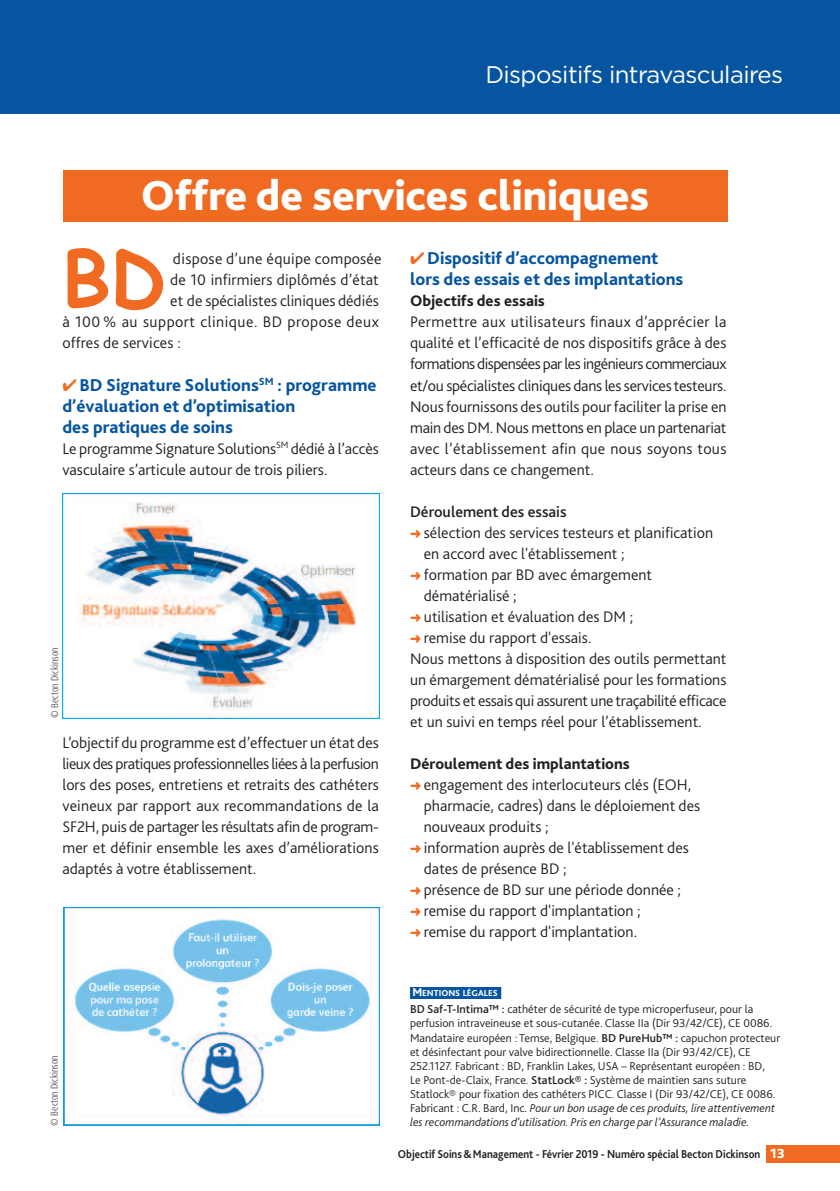
<style>
.page{position:relative;width:840px;height:1191px;background:#fff}
.page>*{position:absolute;margin:0;border:0;box-sizing:border-box;transform-origin:0 0}
.t1{font:700 76.2px "Comic Sans MS";color:#f16a22}
.t2{font:800 44px "Bliss 2";color:#fff}
.t3{font:24px "Gotham";letter-spacing:-.025em;color:#fff}
.t4{font:800 18px/21px "Bliss 2";color:#0755a0}
.t5{font:300 16px/21px "Bliss 2";color:#231f20;text-align:justify}
.t6{font:300 16px "Bliss 2";letter-spacing:-.02em;color:#231f20}
.t7{font:800 16px "Bliss 2";color:#231f20}
.t8{font:300 16px "Bliss 2";letter-spacing:.03em;color:#231f20}
.t9{font:300 16px "Bliss 2";letter-spacing:.02em;color:#231f20}
.t10{font:500 16px "Bliss 2";color:#231f20}
.t11{font:300 12px/14px "Bliss 2";color:#231f20}
.t12{font:700 12px "Bliss 2";color:#231f20;scale:.9 1}
.t13{font:300 condensed 10px "Dax OT";color:#231f20}
.t14{font:800 9px "Bliss 2";color:#fff}
.s1{color:#f16a22}
.s2{font-size:12px}
.s3{font-weight:500}
.s4{font-style:italic}
.s5{font-weight:800;font-size:14px;color:#fff}
</style>
<div class="page">
<div style="left:410px;top:987px;width:91px;height:12px;background:#0755a0"></div>
<div style="left:0;top:0;width:839px;height:113px;background:#0755a0"></div>
<div style="left:765px;top:1145px;width:74px;height:17px;background:#f16a22"></div>
<div style="left:63px;top:170px;width:664px;height:51px;background:#f16a22"></div>
<img style="left:63px;top:493px;width:316px;height:225px">
<img style="left:64px;top:907px;width:315px;height:218px">
<h3 class="t3" style="left:485px;top:66px;width:299px">Dispositifs intravasculaires</h3>
<h2 class="t2" style="left:141px;top:179px;width:510px">Offre de services cliniques</h2>
<h1 class="t1" style="left:62px;top:235px;width:104px">BD</h1>
<p class="t9" style="left:173px;top:253px;width:210px">dispose d’une équipe composée</p>
<p class="t5" style="left:170px;top:271px;width:210px">de 10 infirmiers diplômés d’état</p>
<p class="t5" style="left:170px;top:292px;width:210px">et de spécialistes cliniques dédiés</p>
<p class="t8" style="left:62px;top:316px;width:318px">à 100 % au support clinique. BD propose deux</p>
<p class="t5" style="left:62px;top:334px;width:120px">offres de services :</p>
<p class="t4" style="left:62px;top:376px;width:315px"><span class="s1">✔</span> BD Signature Solutions<sup>SM</sup> : programme d’évaluation et d’optimisation<br>des pratiques de soins</p>
<p class="t5" style="left:62px;top:439px;width:318px">Le programme Signature Solutions<sup>SM</sup> dédié à l’accès vasculaire s’articule autour de trois piliers.</p>
<p class="t13" style="left:50px;top:718px;width:72px;rotate:-90deg">© Becton Dickinson</p>
<p class="t5" style="left:62px;top:733px;width:318px">L’objectif du programme est d’effectuer un état des lieuxdes pratiques professionnelles liées à la perfusion lors des poses, entretiens et retraits des cathéters veineux par rapport aux recommandations de la SF2H, puis de partager les résultats afin de program&shy;mer et définir ensemble les axes d’améliorations adaptés à votre établissement.</p>
<p class="t4" style="left:410px;top:250px;width:275px"><span class="s1">✔</span> Dispositif d’accompagnement lors des essais et des implantations</p>
<p class="t7" style="left:410px;top:295px;width:136px">Objectifs des essais</p>
<p class="t5" style="left:410px;top:313px;width:318px">Permettre aux utilisateurs finaux d’apprécier la qualité et l’efficacité de nos dispositifs grâce à des formationsdispensées par les ingénieurs commerciaux et/ou spécialistes cliniques dans les servicestesteurs.<br>Nousfournissons des outils pourfaciliter la prise en main des DM. Nous mettons en place un partenariat avec l’établissement afin que nous soyons tous acteurs dans ce changement.</p>
<p class="t10" style="left:410px;top:505px;width:158px">Déroulement des essais</p>
<p class="t5" style="left:410px;top:523px;width:304px"><span class="s1">➜</span> sélection des services testeurs et planification</p>
<p class="t5" style="left:423px;top:544px;width:202px">en accord avec l'établissement ;</p>
<p class="t5" style="left:410px;top:565px;width:243px"><span class="s1">➜</span> formation par BD avec émargement</p>
<p class="t5" style="left:423px;top:586px;width:94px">dématérialisé ;</p>
<p class="t5" style="left:410px;top:607px;width:225px"><span class="s1">➜</span> utilisation et évaluation des DM ;</p>
<p class="t5" style="left:410px;top:628px;width:183px"><span class="s1">➜</span> remise du rapport d'essais.</p>
<p class="t5" style="left:410px;top:649px;width:318px">Nous mettons à disposition des outils permettant</p>
<p class="t5" style="left:410px;top:670px;width:318px">un émargement dématérialisé pour les formations</p>
<p class="t6" style="left:410px;top:694px;width:318px">produits et essais qui assurent une traçabilité efficace</p>
<p class="t5" style="left:410px;top:712px;width:293px">et un suivi en temps réel pour l’établissement.</p>
<p class="t7" style="left:410px;top:757px;width:221px">Déroulement des implantations</p>
<p class="t5" style="left:410px;top:775px;width:282px"><span class="s1">➜</span> engagement des interlocuteurs clés (EOH,</p>
<p class="t5" style="left:423px;top:796px;width:278px">pharmacie, cadres) dans le déploiement des</p>
<p class="t5" style="left:423px;top:817px;width:126px">nouveaux produits ;</p>
<p class="t5" style="left:410px;top:838px;width:280px"><span class="s1">➜</span> information auprès de l'établissement des</p>
<p class="t5" style="left:423px;top:859px;width:144px">dates de présence BD ;</p>
<p class="t5" style="left:410px;top:880px;width:272px"><span class="s1">➜</span> présence de BD sur une période donnée ;</p>
<p class="t5" style="left:410px;top:901px;width:232px"><span class="s1">➜</span> remise du rapport d'implantation ;</p>
<p class="t5" style="left:410px;top:922px;width:228px"><span class="s1">➜</span> remise du rapport d'implantation.</p>
<p class="t13" style="left:50px;top:1125px;width:72px;rotate:-90deg">© Becton Dickinson</p>
<p class="t14" style="left:412px;top:990px;width:87px"><span class="s2">M</span>ENTIONS LÉGALES</p>
<p class="t11" style="left:410px;top:1003px;width:371px"><span class="s3">BD Saf-T-Intima™ :</span> cathéter de sécurité de type microperfuseur, pour la perfusion intraveineuse et sous-cutanée. Classe IIa (Dir 93/42/CE), CE 0086.<br>Mandataire européen : Temse, Belgique. <span class="s3">BD PureHub™ :</span> capuchon protecteur et désinfectant pour valve bidirectionnelle. Classe IIa (Dir 93/42/CE), CE 252.1127. Fabricant : BD, Franklin Lakes, USA – Représentant européen : BD,<br>Le Pont-de-Claix, France. <span class="s3">StatLock® :</span> Système de maintien sans suture Statlock® pour fixation des cathéters PICC. Classe I (Dir 93/42/CE), CE 0086.<br>Fabricant : C.R. Bard, Inc. <span class="s4">Pour un bon usage de ces produits, lire attentivement les recommandations d’utilisation. Pris en charge par l’Assurance maladie.</span></p>
<p class="t12" style="left:397px;top:1149px;width:431px">Objectif Soins&amp;Management - Février 2019 - Numéro spécial Becton Dickinson <span class="s5">13</span></p>
</div>
